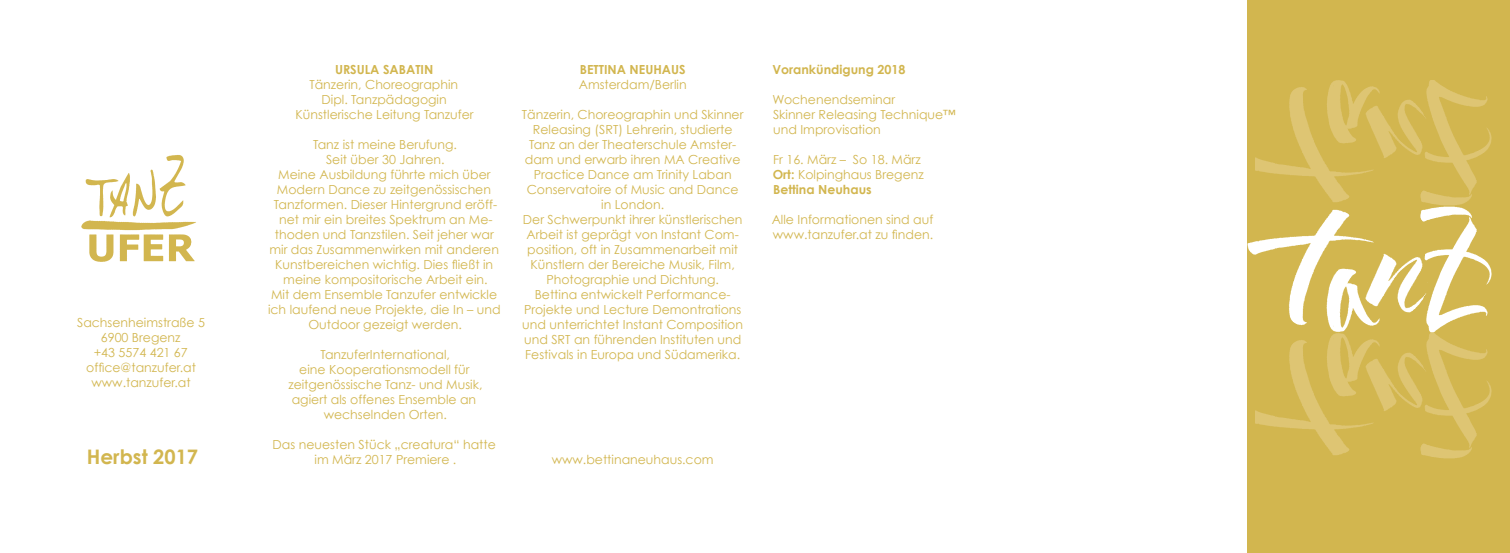
<style>
.page{position:relative;width:1510px;height:553px;background:#fff}
.page>*{position:absolute;margin:0;border:0;box-sizing:border-box;transform-origin:0 0}
.t1{font:700 20px "Century Gothic";color:#d2b64f}
.t2{font:12.5px/15px "Century Gothic";color:#d2b64f;text-align:center}
.t3{font:700 12.5px "Century Gothic";color:#d2b64f}
.s1{font-weight:700}
</style>
<div class="page">
<img style="left:81px;top:155px;width:115px;height:107px">
<div style="left:1247px;top:0;width:262px;height:553px;background:#d2b64f"></div>
<img style="left:1247px;top:239px;width:245px;height:93px">
<img style="left:1255px;top:333px;width:237px;height:126px">
<img style="left:1255px;top:80px;width:237px;height:159px">
<p class="t2" style="left:77px;top:314px;width:129px">Sachsenheimstraße 5</p>
<p class="t2" style="left:101px;top:329px;width:81px">6900 Bregenz</p>
<p class="t2" style="left:94px;top:344px;width:96px">+43 5574 421 67</p>
<p class="t2" style="left:86px;top:359px;width:111px">office@tanzufer.at</p>
<p class="t2" style="left:92px;top:374px;width:101px">www.tanzufer.at</p>
<p class="t1" style="left:87px;top:444px;width:113px">Herbst 2017</p>
<p class="t3" style="left:335px;top:62px;width:100px">URSULA SABATIN</p>
<p class="t2" style="left:309px;top:77px;width:150px">Tänzerin, Choreographin</p>
<p class="t2" style="left:321px;top:92px;width:127px">Dipl. Tanzpädagogin</p>
<p class="t2" style="left:295px;top:107px;width:180px">Künstlerische Leitung Tanzufer</p>
<p class="t2" style="left:313px;top:137px;width:145px">Tanz ist meine Berufung.</p>
<p class="t2" style="left:326px;top:152px;width:120px">Seit über 30 Jahren.</p>
<p class="t2" style="left:269px;top:167px;width:231px">Meine Ausbildung führte mich über Modern Dance zu zeitgenössischen Tanzformen. Dieser Hintergrund eröff&shy;net mir ein breites Spektrum an Me&shy;thoden und Tanzstilen. Seit jeher war mir das Zusammenwirken mit anderen Kunstbereichen wichtig. Dies fließt in meine kompositorische Arbeit ein.</p>
<p class="t2" style="left:268px;top:287px;width:234px">Mit dem Ensemble Tanzufer entwickle ich laufend neue Projekte, die In – und<br>Outdoor gezeigt werden.</p>
<p class="t2" style="left:320px;top:347px;width:131px">TanzuferInternational,</p>
<p class="t2" style="left:299px;top:362px;width:172px">eine Kooperationsmodell für</p>
<p class="t2" style="left:288px;top:377px;width:196px">zeitgenössische Tanz- und Musik,</p>
<p class="t2" style="left:292px;top:392px;width:186px">agiert als offenes Ensemble an</p>
<p class="t2" style="left:324px;top:407px;width:125px">wechselnden Orten.</p>
<p class="t2" style="left:273px;top:437px;width:225px">Das neuesten Stück „creatura“ hatte im März 2017 Premiere .</p>
<p class="t3" style="left:580px;top:62px;width:107px">BETTINA NEUHAUS</p>
<p class="t2" style="left:579px;top:77px;width:109px">Amsterdam/Berlin</p>
<p class="t2" style="left:522px;top:107px;width:223px">Tänzerin, Choreographin und Skinner<br>Releasing (SRT) Lehrerin, studierte<br>Tanz an der Theaterschule Amster&shy;dam und erwarb ihren MA Creative<br>Practice Dance am Trinity Laban<br>Conservatoire of Music and Dance in London.</p>
<p class="t2" style="left:523px;top:212px;width:221px">Der Schwerpunkt ihrer künstlerischen Arbeit ist geprägt von Instant Com&shy;position, oft in Zusammenarbeit mit Künstlern der Bereiche Musik, Film, Photographie und Dichtung.</p>
<p class="t2" style="left:535px;top:287px;width:197px">Bettina entwickelt Performance-</p>
<p class="t2" style="left:522px;top:302px;width:222px;text-align:left">Projekte und Lecture Demontrations und unterrichtet Instant Composition und SRT an führenden Instituten und Festivals in Europa und Südamerika.</p>
<p class="t2" style="left:552px;top:452px;width:163px">www.bettinaneuhaus.com</p>
<p class="t3" style="left:772px;top:62px;width:134px">Vorankündigung 2018</p>
<p class="t2" style="left:772px;top:92px;width:124px">Wochenendseminar</p>
<p class="t2" style="left:773px;top:107px;width:184px">Skinner Releasing Technique™</p>
<p class="t2" style="left:773px;top:122px;width:109px">und Improvisation</p>
<p class="t2" style="left:773px;top:152px;width:149px">Fr 16. März – So 18. März</p>
<p class="t2" style="left:773px;top:167px;width:152px"><span class="s1">Ort:</span> Kolpinghaus Bregenz</p>
<p class="t3" style="left:773px;top:182px;width:100px">Bettina Neuhaus</p>
<p class="t2" style="left:771px;top:212px;width:163px">Alle Informationen sind auf</p>
<p class="t2" style="left:773px;top:227px;width:162px">www.tanzufer.at zu finden.</p>
</div>
